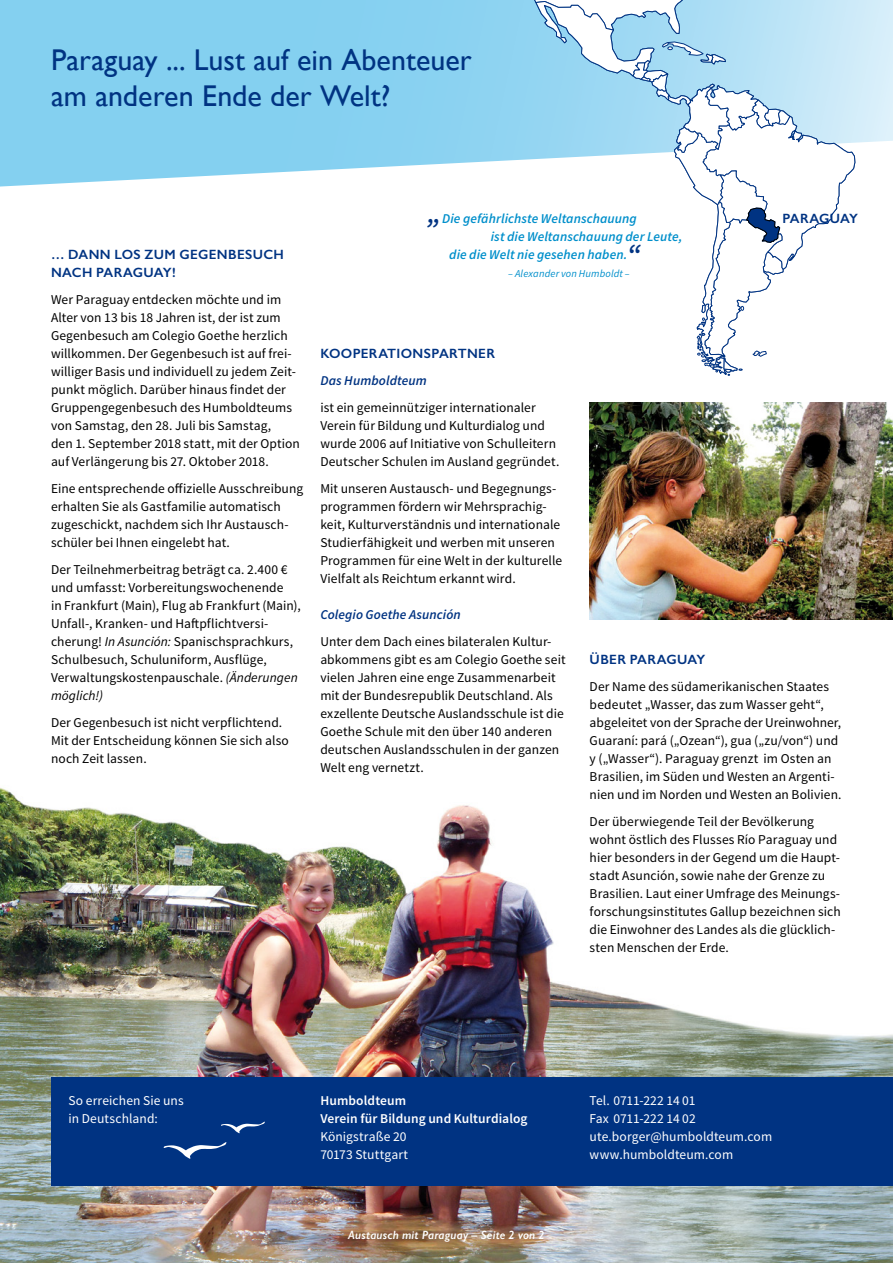
<style>
.page{position:relative;width:893px;height:1263px;background:#fff}
.page>*{position:absolute;margin:0;border:0;box-sizing:border-box;transform-origin:0 0}
.t1{font:30px/36px "Gill Sans";color:#003382}
.Fließtext{font:italic 600 30px "Source Sans Pro";color:#003382}
.Fließtext_Source_San{font:13.5px/18px "Source Sans Pro";letter-spacing:.005em;color:#000}
.Fließtext_Source_San-2{font:13.5px/18px "Source Sans Pro";letter-spacing:.005em;color:#fff}
.Fließtext-2{font:italic 600 13.5px "Source Sans Pro";letter-spacing:.005em;color:#008fcb}
.Fließtext_Source_San-3{font:600 13.5px/18px "Source Sans Pro";letter-spacing:.005em;color:#fff}
.Subheadline{font:600 13.5px/18px "Gill Sans";letter-spacing:.025em;color:#003382}
.Fließtext_Source_San-4{font:italic 600 13.5px "Source Sans Pro";letter-spacing:.005em;color:#003382}
.Subheadline-2{font:600 13.5px "Gill Sans";color:#003382}
.Fließtext-3{font:italic 600 12px "Gill Sans";letter-spacing:.015em;color:#fff}
.Fließtext-4{font:italic 10.5px "Source Sans Pro";letter-spacing:.01em;color:#008fcb}
.s1{font-style:italic}
.s2{font-weight:400}
</style>
<div class="page">
<img style="left:0;top:788px;width:893px;height:475px">
<svg style="left:0;top:0;width:893px;height:187px"></svg>
<svg style="left:339px;top:0;width:167px;height:187px"></svg>
<svg style="left:506px;top:0;width:349px;height:376px"></svg>
<img style="left:590px;top:403px;width:303px;height:216px">
<div style="left:51px;top:1078px;width:842px;height:108px;background:#003382"></div>
<svg style="left:164px;top:1142px;width:63px;height:17px"></svg>
<svg style="left:221px;top:1122px;width:44px;height:11px"></svg>
<p class="t1" style="left:51px;top:41px;width:422px">Paraguay ... Lust auf ein Abenteuer am anderen Ende der Welt?</p>
<p class="Subheadline" style="left:51px;top:245px;width:234px">… DANN LOS ZUM GEGENBESUCH<br>NACH PARAGUAY!</p>
<p class="Fließtext_Source_San" style="left:51px;top:290px;width:250px">Wer Paraguay entdecken möchte und im Alter von 13 bis 18 Jahren ist, der ist zum Gegenbesuch am Colegio Goethe herzlich willkommen. Der Gegenbesuch ist auf frei&shy;williger Basis und individuell zu jedem Zeit&shy;punkt möglich. Darüber hinaus findet der Gruppengegenbesuch des Humboldteums von Samstag, den 28. Juli bis Samstag,<br>den 1. September 2018 statt, mit der Option auf Verlängerung bis 27. Oktober 2018.</p>
<p class="Fließtext_Source_San" style="left:51px;top:479px;width:254px">Eine entsprechende offizielle Ausschreibung erhalten Sie als Gastfamilie automatisch zugeschickt, nachdem sich Ihr Austausch&shy;schüler bei Ihnen eingelebt hat.</p>
<p class="Fließtext_Source_San" style="left:51px;top:560px;width:251px">Der Teilnehmerbeitrag beträgt ca. 2.400 € und umfasst: Vorbereitungswochenende<br>in Frankfurt (Main), Flug ab Frankfurt (Main), Unfall-, Kranken- und Haftpflichtversi&shy;cherung! <span class="s1">In Asunción:</span> Spanischsprachkurs, Schulbesuch, Schuluniform, Ausflüge, Verwaltungskostenpauschale. <span class="s1">(Änderungen möglich!)</span></p>
<p class="Fließtext_Source_San" style="left:51px;top:713px;width:239px">Der Gegenbesuch ist nicht verpflichtend.<br>Mit der Entscheidung können Sie sich also noch Zeit lassen.</p>
<p class="Fließtext-2" style="left:442px;top:210px;width:196px">Die gefährlichste Weltanschauung</p>
<p class="Fließtext-2" style="left:491px;top:228px;width:193px">ist die Weltanschauung der Leute,</p>
<p class="Fließtext-2" style="left:449px;top:246px;width:180px">die die Welt nie gesehen haben.</p>
<p class="Fließtext-4" style="left:508px;top:267px;width:123px">– Alexander von Humboldt –</p>
<p class="Fließtext" style="left:427px;top:195px;width:12px">„</p>
<p class="Fließtext" style="left:627px;top:236px;width:15px">“</p>
<p class="Subheadline-2" style="left:782px;top:210px;width:77px">PARAGUAY</p>
<p class="Subheadline" style="left:320px;top:344px;width:176px">KOOPERATIONSPARTNER</p>
<p class="Fließtext_Source_San-4" style="left:320px;top:372px;width:108px">Das Humboldteum</p>
<p class="Fließtext_Source_San" style="left:320px;top:398px;width:241px">ist ein gemeinnütziger internationaler Verein für Bildung und Kulturdialog und wurde 2006 auf Initiative von Schulleitern Deutscher Schulen im Ausland gegründet.</p>
<p class="Fließtext_Source_San" style="left:320px;top:479px;width:243px">Mit unseren Austausch- und Begegnungs&shy;programmen fördern wir Mehrsprachig&shy;keit, Kulturverständnis und internationale Studierfähigkeit und werben mit unseren Programmen für eine Welt in der kulturelle Vielfalt als Reichtum erkannt wird.</p>
<p class="Fließtext_Source_San-4" style="left:320px;top:606px;width:142px">Colegio Goethe Asunción</p>
<p class="Fließtext_Source_San" style="left:320px;top:632px;width:247px">Unter dem Dach eines bilateralen Kultur&shy;abkommens gibt es am Colegio Goethe seit vielen Jahren eine enge Zusammenarbeit mit der Bundesrepublik Deutschland. Als exzellente Deutsche Auslandsschule ist die Goethe Schule mit den über 140 anderen deutschen Auslandsschulen in der ganzen Welt eng vernetzt.</p>
<p class="Subheadline" style="left:590px;top:650px;width:117px">ÜBER PARAGUAY</p>
<p class="Fließtext_Source_San" style="left:590px;top:677px;width:253px">Der Name des südamerikanischen Staates bedeutet „Wasser, das zum Wasser geht“, abgeleitet von der Sprache der Ureinwohner, Guaraní: pará („Ozean“), gua („zu/von“) und y („Wasser“). Paraguay grenzt im Osten an Brasilien, im Süden und Westen an Argenti&shy;nien und im Norden und Westen an Bolivien.</p>
<p class="Fließtext_Source_San" style="left:590px;top:812px;width:253px">Der überwiegende Teil der Bevölkerung wohnt östlich des Flusses Río Paraguay und hier besonders in der Gegend um die Haupt&shy;stadt Asunción, sowie nahe der Grenze zu Brasilien. Laut einer Umfrage des Meinungs&shy;forschungsinstitutes Gallup bezeichnen sich die Einwohner des Landes als die glücklich&shy;sten Menschen der Erde.</p>
<p class="Fließtext_Source_San-2" style="left:69px;top:1091px;width:117px">So erreichen Sie uns in Deutschland:</p>
<p class="Fließtext_Source_San-3" style="left:320px;top:1091px;width:209px">Humboldteum<br>Verein für Bildung und Kulturdialog<br><span class="s2">Königstraße 20<br>70173 Stuttgart</span></p>
<p class="Fließtext_Source_San-2" style="left:590px;top:1091px;width:184px">Tel. 0711-222 14 01<br>Fax 0711-222 14 02 ute.borger@humboldteum.com www.humboldteum.com</p>
<p class="Fließtext-3" style="left:348px;top:1228px;width:198px">Austausch mit Paraguay – Seite 2 von 2</p>
</div>
